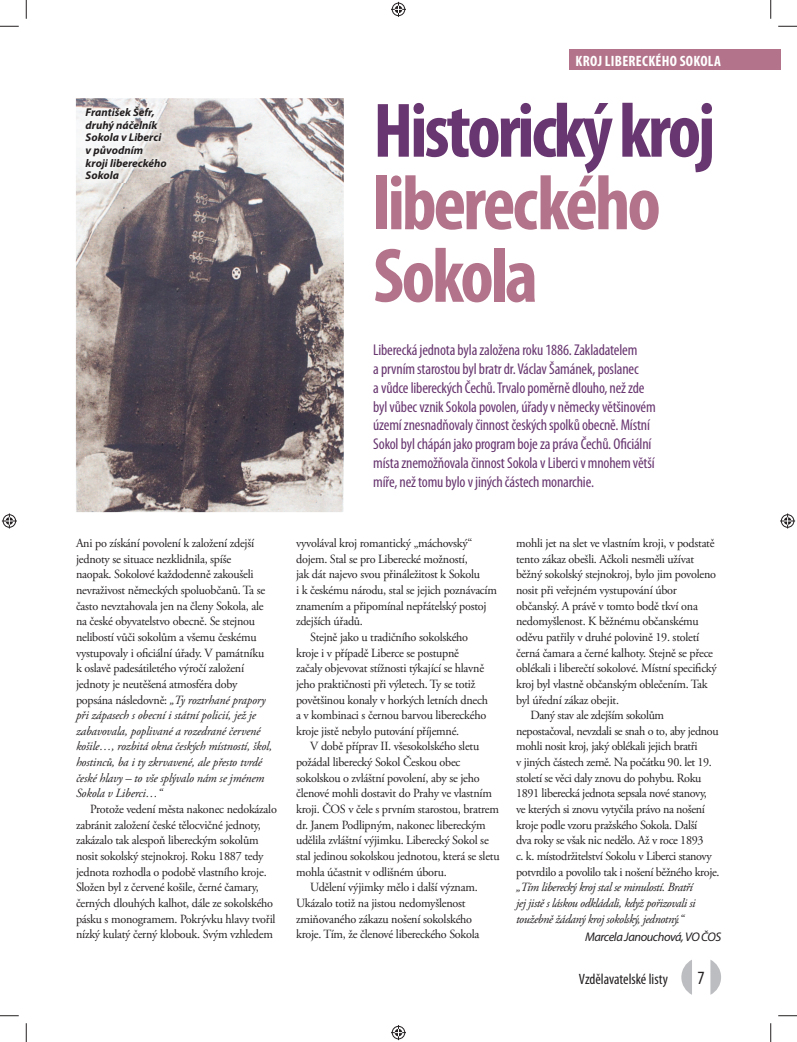
<style>
.page{position:relative;width:797px;height:1042px;background:#fff}
.page>*{position:absolute;margin:0;border:0;box-sizing:border-box;transform-origin:0 0}
.t1{font:700 condensed 77.88px/72.5px "Myriad Pro";letter-spacing:-.04em;color:#b3738a}
.t2{font:700 condensed 77.88px "Myriad Pro";letter-spacing:-.04em;color:#683670}
.t3{font:condensed 18.75px "Myriad Pro";color:#231f20}
.t4{font:condensed 15.62px/18.8px "Myriad Pro";letter-spacing:-.01em;color:#683670}
.t5{font:700 condensed 15px "Myriad Pro";letter-spacing:.02em;color:#fff}
.t6{font:condensed 15px "Myriad Pro";color:#231f20}
.t7{font:12.5px/15.6px "Adobe Garamond Pro";letter-spacing:-.02em;color:#231f20}
.t8{font:italic 12.5px/15.6px "Adobe Garamond Pro";letter-spacing:-.03em;color:#231f20}
.t9{font:italic 12.5px "Myriad Pro";letter-spacing:-.035em;color:#231f20}
.t10{font:italic 700 11.25px/12.5px "Myriad Pro";color:#231f20}
.s1{font-style:italic}
</style>
<div class="page">
<img style="left:76px;top:98px;width:268px;height:414px">
<img style="left:82px;top:104px;width:88px;height:78px">
<svg style="left:681px;top:960px;width:40px;height:34px"></svg>
<div style="left:569px;top:49px;width:212px;height:20px;background:#b3738a"></div>
<svg style="left:0;top:25px;width:19px;height:2px"></svg>
<svg style="left:778px;top:25px;width:19px;height:2px"></svg>
<svg style="left:0;top:1015px;width:19px;height:1px"></svg>
<svg style="left:778px;top:1015px;width:19px;height:1px"></svg>
<svg style="left:25px;top:0;width:2px;height:19px"></svg>
<svg style="left:25px;top:1023px;width:2px;height:18px"></svg>
<svg style="left:770px;top:0;width:1px;height:19px"></svg>
<svg style="left:770px;top:1023px;width:1px;height:18px"></svg>
<svg style="left:391px;top:2px;width:15px;height:15px"></svg>
<svg style="left:391px;top:1025px;width:15px;height:14px"></svg>
<svg style="left:2px;top:513px;width:15px;height:15px"></svg>
<svg style="left:780px;top:513px;width:15px;height:15px"></svg>
<p class="t10" style="left:86px;top:108px;width:83px">František Šefr, druhý náčelník<br>Sokola v Liberci v původním kroji libereckého<br>Sokola</p>
<p class="t7" style="left:76px;top:538px;width:198px">Ani po získání povolení k založení zdejší jednoty se situace nezklidnila, spíše<br>naopak. Sokolové každodenně zakoušeli nevraživost německých spoluobčanů. Ta se často nevztahovala jen na členy Sokola, ale na české obyvatelstvo obecně. Se stejnou nelibostí vůči sokolům a všemu českému vystupovaly i oficiální úřady. V památníku k oslavě padesátiletého výročí založení jednoty je neutěšená atmosféra doby popsána následovně: <span class="s1">„Ty roztrhané prapory při zápasech s obecní i státní policií, jež je zabavovala, poplivané a rozedrané červené košile…, rozbitá okna českých místností, škol, hostinců, ba i ty zkrvavené, ale přesto tvrdé české hlavy – to vše splývalo nám se jménem Sokola v Liberci…“</span></p>
<p class="t7" style="left:76px;top:803px;width:202px;text-indent:14px">Protože vedení města nakonec nedokázalo zabránit založení české tělocvičné jednoty, zakázalo tak alespoň libereckým sokolům nosit sokolský stejnokroj. Roku 1887 tedy jednota rozhodla o podobě vlastního kroje.<br>Složen byl z červené košile, černé čamary, černých dlouhých kalhot, dále ze sokolského pásku s monogramem. Pokrývku hlavy tvořil nízký kulatý černý klobouk. Svým vzhledem</p>
<p class="t5" style="left:575px;top:55px;width:147px">KROJ LIBERECKÉHO SOKOLA</p>
<h1 class="t2" style="left:373px;top:102px;width:344px">Historický kroj</h1>
<h1 class="t1" style="left:373px;top:175px;width:289px">libereckého<br>Sokola</h1>
<p class="t4" style="left:373px;top:342px;width:284px">Liberecká jednota byla založena roku 1886. Zakladatelem<br>a prvním starostou byl bratr dr. Václav Šamánek, poslanec<br>a vůdce libereckých Čechů. Trvalo poměrně dlouho, než zde byl vůbec vznik Sokola povolen, úřady v německy většinovém území znesnadňovaly činnost českých spolků obecně. Místní Sokol byl chápán jako program boje za práva Čechů. Oficiální místa znemožňovala činnost Sokola v Liberci v mnohem větší míře, než tomu bylo v jiných částech monarchie.</p>
<p class="t7" style="left:296px;top:538px;width:178px">vyvolával kroj romantický „máchovský“</p>
<p class="t7" style="left:296px;top:553px;width:173px">dojem. Stal se pro Liberecké možností,</p>
<p class="t7" style="left:296px;top:569px;width:185px">jak dát najevo svou přináležitost k Sokolu</p>
<p class="t7" style="left:296px;top:584px;width:202px">i k českému národu, stal se jejich poznávacím</p>
<p class="t7" style="left:296px;top:600px;width:192px">znamením a připomínal nepřátelský postoj</p>
<p class="t7" style="left:296px;top:616px;width:68px">zdejších úřadů.</p>
<p class="t7" style="left:310px;top:631px;width:159px">Stejně jako u tradičního sokolského</p>
<p class="t7" style="left:296px;top:647px;width:164px">kroje i v případě Liberce se postupně</p>
<p class="t7" style="left:296px;top:663px;width:190px">začaly objevovat stížnosti týkající se hlavně</p>
<p class="t7" style="left:296px;top:678px;width:181px">jeho praktičnosti při výletech. Ty se totiž</p>
<p class="t7" style="left:296px;top:694px;width:193px">povětšinou konaly v horkých letních dnech</p>
<p class="t7" style="left:296px;top:709px;width:192px">a v kombinaci s černou barvou libereckého</p>
<p class="t7" style="left:296px;top:725px;width:165px">kroje jistě nebylo putování příjemné.</p>
<p class="t7" style="left:310px;top:741px;width:170px">V době příprav II. všesokolského sletu</p>
<p class="t7" style="left:296px;top:756px;width:166px">požádal liberecký Sokol Českou obec</p>
<p class="t7" style="left:296px;top:772px;width:185px">sokolskou o zvláštní povolení, aby se jeho</p>
<p class="t7" style="left:296px;top:788px;width:197px">členové mohli dostavit do Prahy ve vlastním</p>
<p class="t7" style="left:296px;top:803px;width:204px">kroji. ČOS v čele s prvním starostou, bratrem</p>
<p class="t7" style="left:296px;top:819px;width:191px">dr. Janem Podlipným, nakonec libereckým</p>
<p class="t7" style="left:296px;top:834px;width:194px">udělila zvláštní výjimku. Liberecký Sokol se</p>
<p class="t7" style="left:296px;top:850px;width:205px">stal jedinou sokolskou jednotou, která se sletu</p>
<p class="t7" style="left:296px;top:866px;width:152px">mohla účastnit v odlišném úboru.</p>
<p class="t7" style="left:310px;top:881px;width:169px">Udělení výjimky mělo i další význam.</p>
<p class="t7" style="left:296px;top:897px;width:171px">Ukázalo totiž na jistou nedomyšlenost</p>
<p class="t7" style="left:296px;top:913px;width:177px">zmiňovaného zákazu nošení sokolského</p>
<p class="t7" style="left:296px;top:928px;width:185px">kroje. Tím, že členové libereckého Sokola</p>
<p class="t7" style="left:516px;top:538px;width:200px">mohli jet na slet ve vlastním kroji, v podstatě</p>
<p class="t7" style="left:516px;top:553px;width:179px">tento zákaz obešli. Ačkoli nesměli užívat</p>
<p class="t7" style="left:516px;top:569px;width:201px">běžný sokolský stejnokroj, bylo jim povoleno</p>
<p class="t7" style="left:516px;top:584px;width:162px">nosit při veřejném vystupování úbor</p>
<p class="t7" style="left:516px;top:600px;width:183px">občanský. A právě v tomto bodě tkví ona</p>
<p class="t7" style="left:516px;top:616px;width:184px">nedomyšlenost. K běžnému občanskému</p>
<p class="t7" style="left:516px;top:631px;width:185px">oděvu patřily v druhé polovině 19. století</p>
<p class="t7" style="left:516px;top:647px;width:198px">černá čamara a černé kalhoty. Stejně se přece</p>
<p class="t7" style="left:516px;top:663px;width:202px">oblékali i liberečtí sokolové. Místní specifický</p>
<p class="t7" style="left:516px;top:678px;width:193px">kroj byl vlastně občanským oblečením. Tak</p>
<p class="t7" style="left:516px;top:694px;width:104px">byl úřední zákaz obejit.</p>
<p class="t7" style="left:530px;top:709px;width:135px">Daný stav ale zdejším sokolům</p>
<p class="t7" style="left:516px;top:725px;width:204px">nepostačoval, nevzdali se snah o to, aby jednou</p>
<p class="t7" style="left:516px;top:741px;width:183px">mohli nosit kroj, jaký oblékali jejich bratři</p>
<p class="t7" style="left:516px;top:756px;width:197px">v jiných částech země. Na počátku 90. let 19.</p>
<p class="t7" style="left:516px;top:772px;width:187px">století se věci daly znovu do pohybu. Roku</p>
<p class="t7" style="left:516px;top:788px;width:192px">1891 liberecká jednota sepsala nové stanovy,</p>
<p class="t7" style="left:516px;top:803px;width:190px">ve kterých si znovu vytyčila právo na nošení</p>
<p class="t7" style="left:516px;top:819px;width:183px">kroje podle vzoru pražského Sokola. Další</p>
<p class="t7" style="left:516px;top:834px;width:189px">dva roky se však nic nedělo. Až v roce 1893</p>
<p class="t7" style="left:516px;top:850px;width:197px">c. k. místodržitelství Sokolu v Liberci stanovy</p>
<p class="t7" style="left:516px;top:866px;width:205px">potvrdilo a povolilo tak i nošení běžného kroje.</p>
<p class="t8" style="left:516px;top:881px;width:181px">„Tím liberecký kroj stal se minulostí. Bratří jej jistě s láskou odkládali, když pořizovali si toužebně žádaný kroj sokolský, jednotný.“</p>
<p class="t9" style="left:585px;top:931px;width:138px">Marcela Janouchová, VO ČOS</p>
<p class="t6" style="left:579px;top:973px;width:90px">Vzdělavatelské listy</p>
<h2 class="t3" style="left:697px;top:970px;width:9px">7</h2>
</div>
